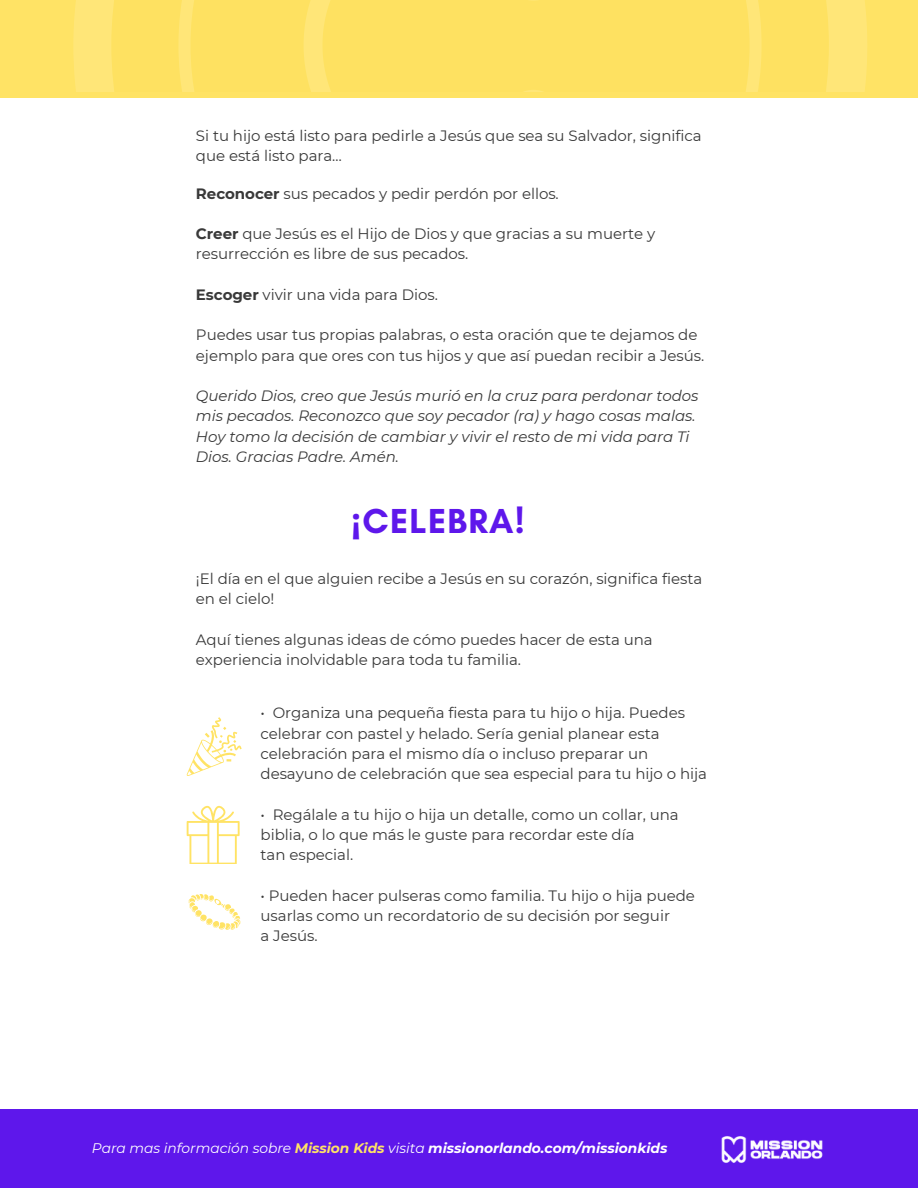
<style>
.page{position:relative;width:918px;height:1188px;background:#fff}
.page>*{position:absolute;margin:0;border:0;box-sizing:border-box;transform-origin:0 0}
.t1{font:700 35.4px "Glacial Indifference";letter-spacing:.035em;color:#5e17eb}
.t2{font:15px/20.2px "Montserrat";letter-spacing:-.005em;color:#393939}
.t3{font:italic 15px/20.2px "Montserrat";letter-spacing:-.005em;color:#393939}
.t4{font:italic 700 13.8px "Montserrat";letter-spacing:-.005em;color:#fff}
.s1{font-weight:700}
.s2{font-family:"Noto Sans"}
.s3{font-weight:400}
.s4{color:#ffe365}
</style>
<div class="page">
<div style="left:0;top:0;width:918px;height:98px;background:#ffe365"></div>
<div style="left:73px;top:0;width:794px;height:92px;background:#ffe678"></div>
<svg style="left:111px;top:0;width:718px;height:92px"></svg>
<svg style="left:178px;top:0;width:584px;height:92px"></svg>
<svg style="left:304px;top:0;width:259px;height:92px"></svg>
<div style="left:0;top:1109px;width:918px;height:79px;background:#5e17eb"></div>
<svg style="left:187px;top:717px;width:55px;height:59px"></svg>
<svg style="left:187px;top:805px;width:52px;height:59px"></svg>
<svg style="left:188px;top:894px;width:52px;height:36px"></svg>
<img style="left:721px;top:1136px;width:102px;height:27px">
<p class="t2" style="left:196px;top:125px;width:507px">Si tu hijo está listo para pedirle a Jesús que sea su Salvador, significa que está listo para…</p>
<p class="t2" style="left:196px;top:183px;width:364px"><span class="s1">Reconocer</span> sus pecados y pedir perdón por ellos.</p>
<p class="t2" style="left:196px;top:223px;width:461px"><span class="s1">Creer</span> que Jesús es el Hijo de Dios y que gracias a su muerte y resurrección es libre de sus pecados.</p>
<p class="t2" style="left:196px;top:284px;width:244px"><span class="s1">Escoger</span> vivir una vida para Dios.</p>
<p class="t2" style="left:196px;top:324px;width:510px">Puedes usar tus propias palabras, o esta oración que te dejamos de ejemplo para que ores con tus hijos y que así puedan recibir a Jesús.</p>
<p class="t3" style="left:196px;top:385px;width:504px">Querido Dios, creo que Jesús murió en la cruz para perdonar todos mis pecados. Reconozco que soy pecador (ra) y hago cosas malas.<br>Hoy tomo la decisión de cambiar y vivir el resto de mi vida para Ti Dios. Gracias Padre. Amén.</p>
<h1 class="t1" style="left:351px;top:499px;width:175px"><span class="s2">¡</span>CELEBRA!</h1>
<p class="t2" style="left:196px;top:568px;width:508px">¡El día en el que alguien recibe a Jesús en su corazón, significa fiesta en el cielo!</p>
<p class="t2" style="left:196px;top:629px;width:458px">Aquí tienes algunas ideas de cómo puedes hacer de esta una experiencia inolvidable para toda tu familia.</p>
<p class="t2" style="left:261px;top:702px;width:448px">• Organiza una pequeña fiesta para tu hijo o hija. Puedes celebrar con pastel y helado. Sería genial planear esta celebración para el mismo día o incluso preparar un desayuno de celebración que sea especial para tu hijo o hija</p>
<p class="t2" style="left:261px;top:804px;width:420px">• Regálale a tu hijo o hija un detalle, como un collar, una biblia, o lo que más le guste para recordar este día<br>tan especial.</p>
<p class="t2" style="left:261px;top:885px;width:436px">• Pueden hacer pulseras como familia. Tu hijo o hija puede usarlas como un recordatorio de su decisión por seguir<br>a Jesús.</p>
<p class="t4" style="left:92px;top:1138px;width:577px"><span class="s3">Para mas información sobre</span> <span class="s4">Mission Kids</span> <span class="s3">visita</span> missionorlando.com/missionkids</p>
</div>
